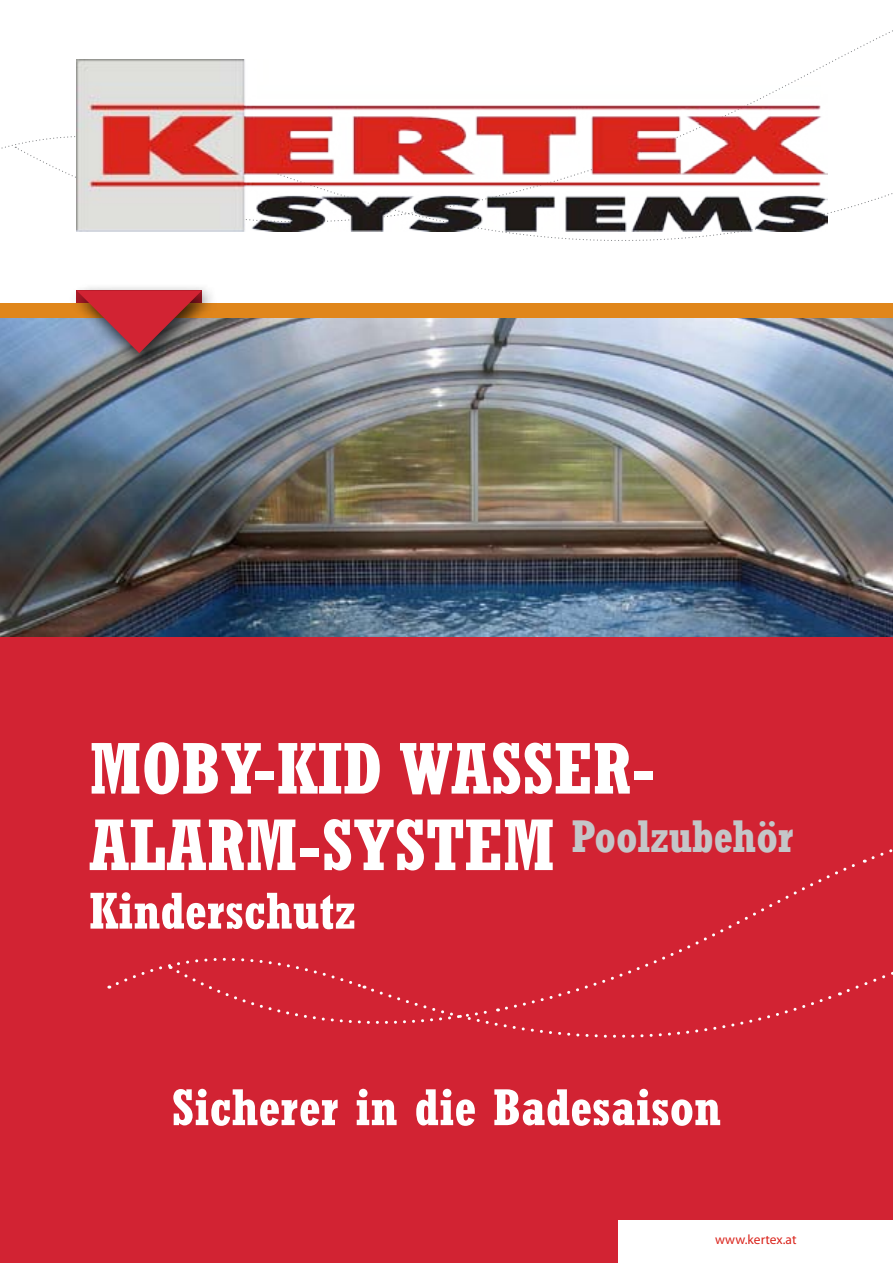
<style>
.page{position:relative;width:893px;height:1263px;background:#fff}
.page>*{position:absolute;margin:0;border:0;box-sizing:border-box;transform-origin:0 0}
.t1{font:700 condensed 72px/76.5px "Rockwell";color:#fff}
.t2{font:700 condensed 51px "Rockwell";color:#fff}
.t3{font:13.5px "Myriad Pro";color:#da251d}
</style>
<div class="page">
<div style="left:0;top:303px;width:893px;height:50px;background:#e0861b"></div>
<img style="left:0;top:319px;width:893px;height:319px">
<div style="left:0;top:638px;width:893px;height:625px;background:#d22333"></div>
<div style="left:619px;top:1220px;width:274px;height:43px;background:#fff"></div>
<div style="left:69px;top:283px;width:149px;height:90px;background:#000;opacity:.75"></div>
<svg style="left:77px;top:290px;width:125px;height:63px;background:#a64a52"></svg>
<svg style="left:703px;top:859px;width:161px;height:80px"></svg>
<svg style="left:864px;top:849px;width:29px;height:14px"></svg>
<svg style="left:71px;top:175px;width:208px;height:57px"></svg>
<svg style="left:109px;top:939px;width:784px;height:99px"></svg>
<svg style="left:279px;top:174px;width:614px;height:67px"></svg>
<svg style="left:1px;top:121px;width:76px;height:54px"></svg>
<img style="left:77px;top:60px;width:750px;height:171px">
<p class="t1" style="left:89px;top:729px;width:706px">MOBY-KID WASSER-<br>ALARM-SYSTEM <sup>Poolzubehör</sup></p>
<p class="t2" style="left:89px;top:881px;width:268px">Kinderschutz</p>
<p class="t2" style="left:172px;top:1077px;width:551px">Sicherer in die Badesaison</p>
<p class="t3" style="left:715px;top:1231px;width:83px">www.kertex.at</p>
</div>
